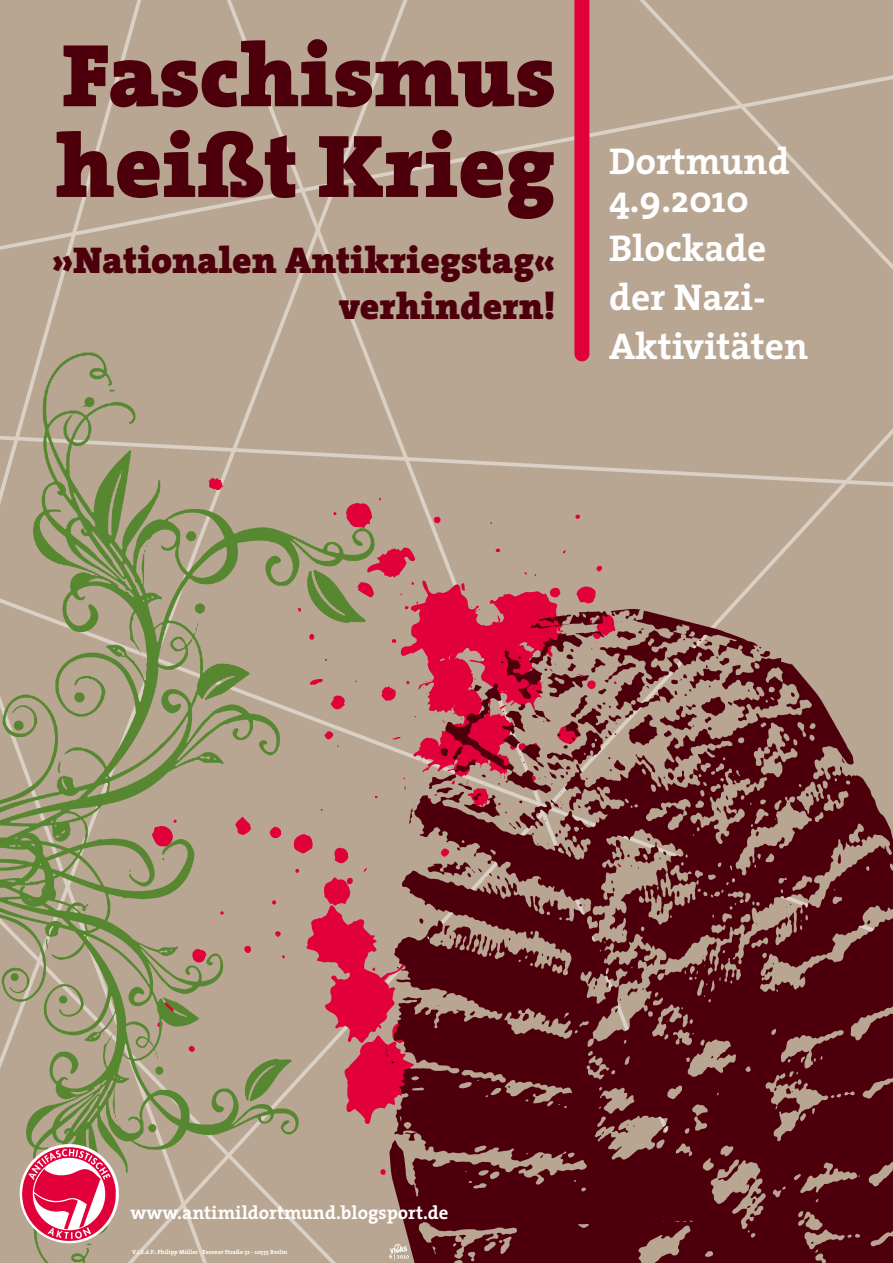
<style>
.page{position:relative;width:893px;height:1263px;background:#fff}
.page>*{position:absolute;margin:0;border:0;box-sizing:border-box;transform-origin:0 0}
.t1{font:900 90px/90.8px "The Serif";color:#4d000b}
.t2{font:700 37.5px/48.8px "The Serif";color:#fff}
.t3{font:900 37.5px/45.8px "The Serif";color:#4d000b;text-align:right}
.t4{font:700 18.75px "The Serif";color:#fff}
.t5{font:700 6px "The Serif";color:#fff}
</style>
<div class="page">
<div style="left:425px;top:0;width:310px;height:385px;background:#b8a692"></div>
<div style="left:0;top:0;width:425px;height:385px;background:#b8a692"></div>
<div style="left:0;top:65px;width:608px;height:191px;background:#b8a692"></div>
<div style="left:0;top:222px;width:219px;height:119px;background:#b8a692"></div>
<div style="left:608px;top:0;width:285px;height:335px;background:#b8a692"></div>
<div style="left:319px;top:385px;width:574px;height:878px;background:#b8a692"></div>
<div style="left:574px;top:0;width:15px;height:354px;background:#e2003b"></div>
<div style="left:400px;top:477px;width:220px;height:106px;background:#b8a692"></div>
<svg style="left:319px;top:939px;width:38px;height:236px;background:#c57277"></svg>
<img style="left:357px;top:583px;width:536px;height:680px">
<img style="left:390px;top:1244px;width:17px;height:9px">
<svg style="left:389px;top:1254px;width:20px;height:6px"></svg>
<img style="left:0;top:341px;width:400px;height:598px">
<img style="left:0;top:806px;width:319px;height:457px">
<img style="left:21px;top:1146px;width:95px;height:95px">
<h1 class="t1" style="left:55px;top:29px;width:502px">Faschismus heißt Krieg</h1>
<h2 class="t3" style="left:52px;top:237px;width:505px">»Nationalen Antikriegstag« verhindern!</h2>
<h2 class="t2" style="left:609px;top:141px;width:182px;line-height:38.2px">Dortmund<br>4.9.2010</h2>
<h2 class="t2" style="left:609px;top:223px;width:201px">Blockade der Nazi-<br>Aktivitäten</h2>
<h3 class="t4" style="left:131px;top:1197px;width:319px">www.antimildortmund.blogsport.de</h3>
<p class="t5" style="left:132px;top:1246px;width:157px">V.i.S.d.P.: Philipp Müller - Essener Straße 52 - 10555 Berlin</p>
</div>
